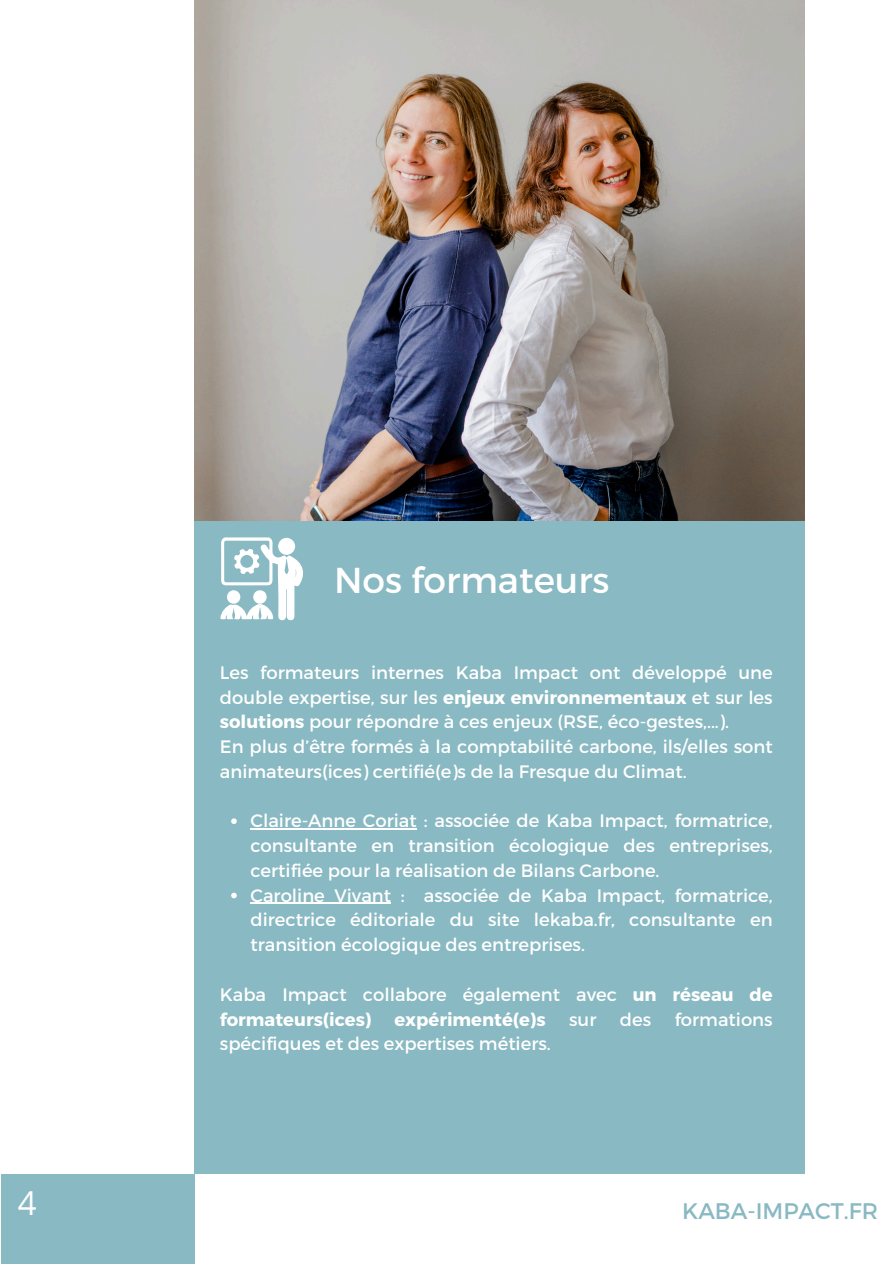
<style>
.page{position:relative;width:894px;height:1264px;background:#fff}
.page>*{position:absolute;margin:0;border:0;box-sizing:border-box;transform-origin:0 0}
.t1{font:36px "Montserrat";color:#fff}
.t2{font:33px "Open Sans";color:#fff}
.t3{font:22.5px "Montserrat";color:#89b9c2}
.t4{font:18px/24.8px "Montserrat";color:#fff;text-align:justify}
.t5{font:700 18px "Montserrat";color:#fff}
.s1{font-weight:700}
</style>
<div class="page">
<img style="left:194px;top:0;width:610px;height:521px">
<div style="left:1px;top:1174px;width:193px;height:89px;background:#89b9c2"></div>
<div style="left:194px;top:521px;width:610px;height:653px;background:#89b9c2"></div>
<svg style="left:220px;top:537px;width:83px;height:83px"></svg>
<svg style="left:231px;top:818px;width:6px;height:6px"></svg>
<hr style="left:250px;top:828px;width:166px;height:1px;background:#fff">
<svg style="left:231px;top:892px;width:6px;height:6px"></svg>
<hr style="left:250px;top:902px;width:141px;height:2px;background:#fff">
<p class="t2" style="left:18px;top:1180px;width:20px">4</p>
<h1 class="t1" style="left:334px;top:556px;width:277px">Nos formateurs</h1>
<p class="t4" style="left:220px;top:659px;width:554px">Les formateurs internes Kaba Impact ont développé une double expertise, sur les <span class="s1">enjeux environnementaux</span> et sur les <span class="s1">solutions</span> pour répondre à ces enjeux (RSE, éco-gestes,...).</p>
<p class="t4" style="left:220px;top:733px;width:554px">En plus d’être formés à la comptabilité carbone, ils/elles sont animateurs(ices) certifié(e)s de la Fresque du Climat.</p>
<p class="t4" style="left:250px;top:807px;width:523px">Claire-Anne Coriat : associée de Kaba Impact, formatrice, consultante en transition écologique des entreprises, certifiée pour la réalisation de Bilans Carbone.</p>
<p class="t4" style="left:250px;top:882px;width:523px">Caroline Vivant : associée de Kaba Impact, formatrice, directrice éditoriale du site lekaba.fr, consultante en transition écologique des entreprises.</p>
<p class="t4" style="left:220px;top:981px;width:554px">Kaba Impact collabore également avec <span class="s1">un réseau de formateurs(ices)</span></p>
<p class="t5" style="left:394px;top:1007px;width:153px">expérimenté(e)s</p>
<p class="t4" style="left:569px;top:1005px;width:29px">sur</p>
<p class="t4" style="left:619px;top:1005px;width:33px">des</p>
<p class="t4" style="left:674px;top:1005px;width:99px">formations</p>
<p class="t4" style="left:220px;top:1030px;width:332px">spécifiques et des expertises métiers.</p>
<p class="t3" style="left:682px;top:1196px;width:197px">KABA-IMPACT.FR</p>
</div>
